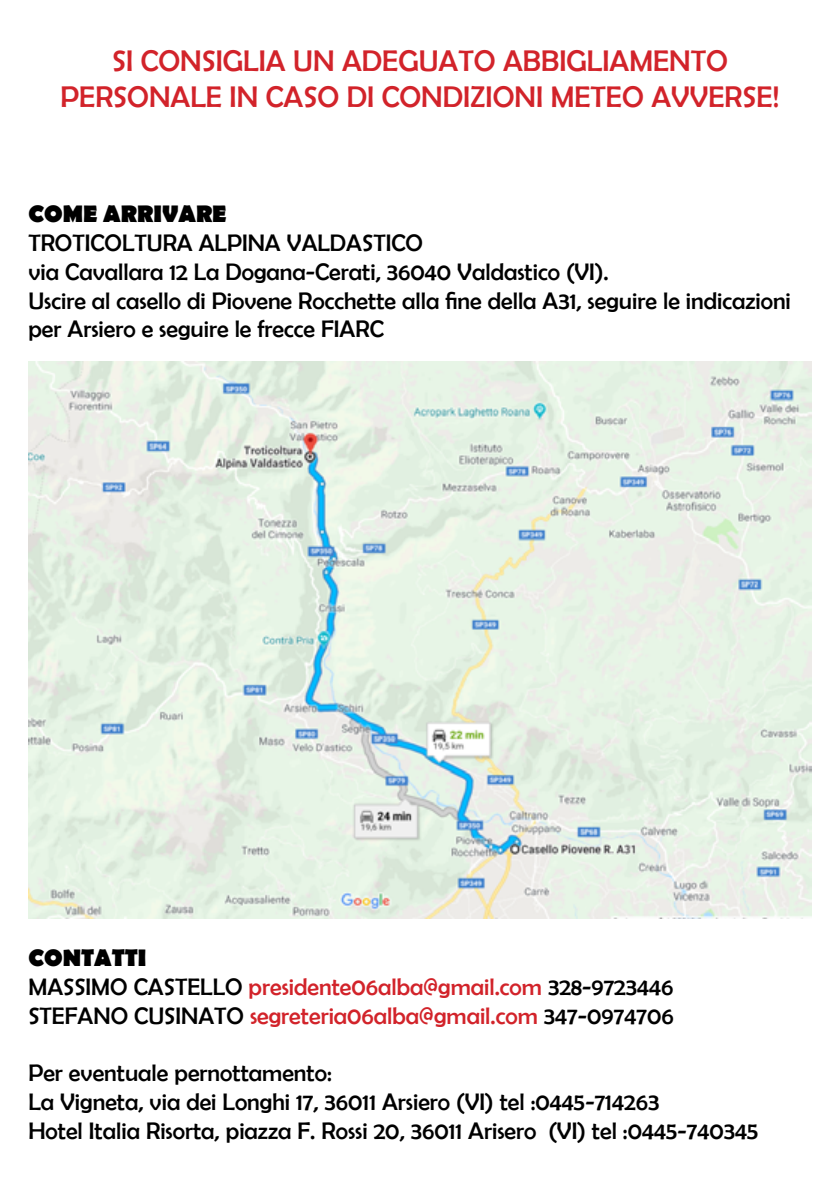
<style>
.page{position:relative;width:840px;height:1191px;background:#fff}
.page>*{position:absolute;margin:0;border:0;box-sizing:border-box;transform-origin:0 0}
.t1{font:30px "Berlin Sans FB";color:#d2232a}
.t2{font:24px/28.8px "Berlin Sans FB";color:#000}
.t3{font:700 24px "Berlin Sans FB";color:#000}
.s1{font-weight:700}
.s2{color:#d2232a}
</style>
<div class="page">
<img style="left:28px;top:361px;width:783px;height:557px">
<p class="t1" style="left:112px;top:44px;width:46px">Si consi</p>
<p class="t1" style="left:223px;top:44px;width:235px">glia un adeguato</p>
<p class="t1" style="left:502px;top:44px;width:186px">abbigliamento</p>
<p class="t1" style="left:60px;top:80px;width:55px">persona</p>
<p class="t1" style="left:190px;top:80px;width:95px">le in caso</p>
<p class="t1" style="left:346px;top:80px;width:54px">di condi</p>
<p class="t1" style="left:470px;top:80px;width:30px">zioni</p>
<p class="t1" style="left:550px;top:80px;width:230px">meteo avverse!</p>
<p class="t3" style="left:28px;top:200px;width:199px">COME ARRIVARE</p>
<p class="t2" style="left:28px;top:228px;width:763px">TROTICOLTURA ALPINA VALDASTICO<br>via Cavallara 12 La Dogana-Cerati, 36040 Valdastico (VI).<br>Uscire al casello di Piovene Rocchette alla fine della A31, seguire le indicazioni per Arsiero e seguire le frecce FIARC</p>
<p class="t2" style="left:28px;top:943px;width:646px"><span class="s1">CONTATTI<br></span>MASSIMO CASTELLO <span class="s2">presidente06alba@gmail.com</span> 328-9723446<br>STEFANO CUSINATO <span class="s2">segreteria06alba@gmail.com</span> 347-0974706</p>
<p class="t2" style="left:28px;top:1058px;width:731px">Per eventuale pernottamento:<br>La Vigneta, via dei Longhi 17, 36011 Arsiero (VI) tel :0445-714263<br>Hotel Italia Risorta, piazza F. Rossi 20, 36011 Arisero (VI) tel :0445-740345</p>
</div>
